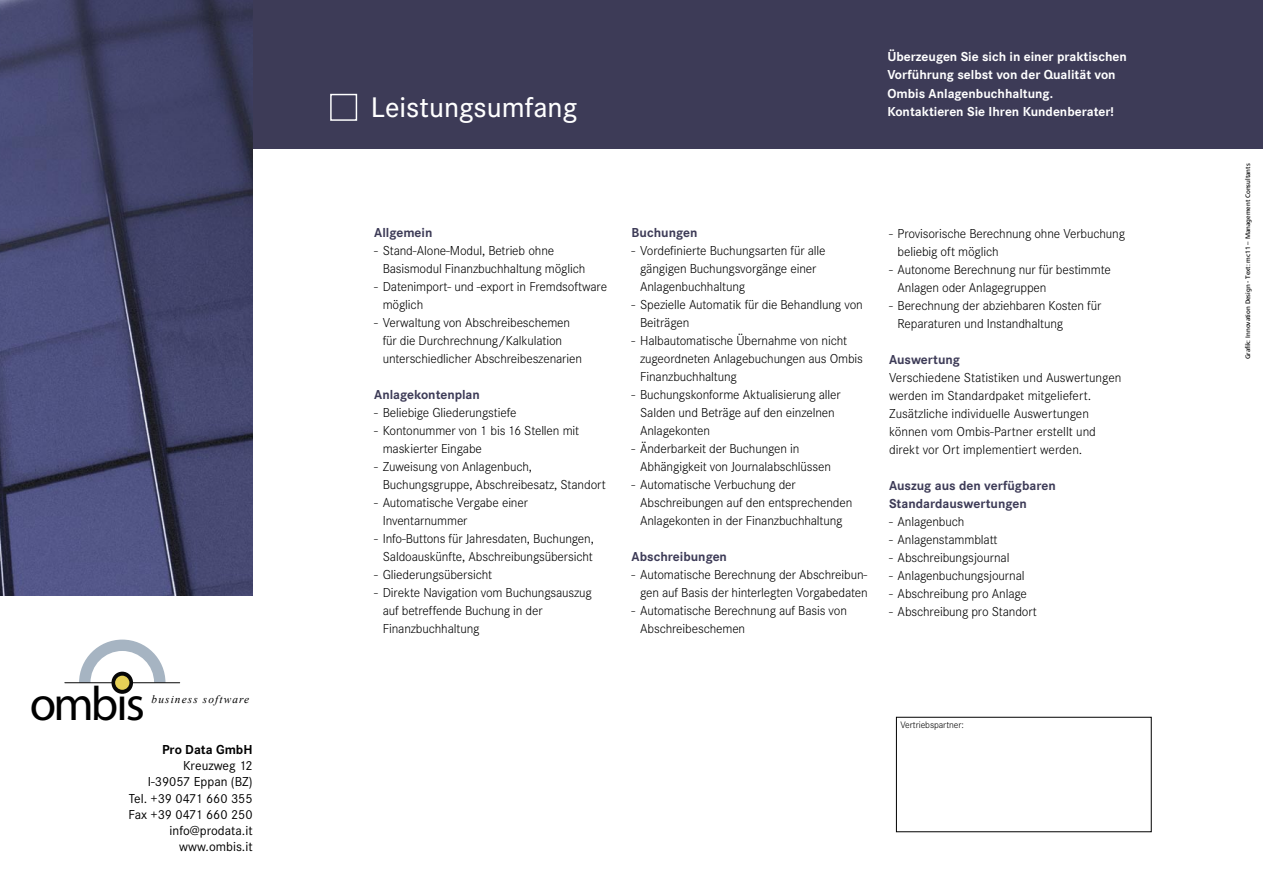
<style>
.page{position:relative;width:1263px;height:893px;background:#fff}
.page>*{position:absolute;margin:0;border:0;box-sizing:border-box;transform-origin:0 0}
.t1{font:500 29.4px "Corporate S";color:#fff}
.grundtext_einzug{font:300 13.5px/18px "Corporate S";letter-spacing:-.01em;color:#000}
.grundtext{font:300 13.5px/18px "Corporate S";color:#000}
.Bold{font:700 13.5px/18px "Corporate S";color:#fff}
.Bold-2{font:700 13.5px/18px "Corporate S";color:#3d3b57}
.t2{font:13.5px "Corporate S";color:#000}
.t3{font:700 13.5px "Corporate S";color:#000}
.t4{font:italic 11.25px "Times New Roman";letter-spacing:.1em;color:#000}
.grundtext_einzug-2{font:300 9.75px "Corporate S";letter-spacing:-.01em;color:#000}
.t5{font:500 6.75px "Frutiger Next LT";color:#000}
</style>
<div class="page">
<div style="left:247px;top:0;width:1016px;height:149px;background:#3d3b57"></div>
<img style="left:0;top:0;width:253px;height:595px">
<div style="left:330px;top:94px;width:27px;height:27px;border:1px solid #fff"></div>
<svg style="left:64px;top:640px;width:117px;height:54px"></svg>
<p class="t4" style="left:152px;top:692px;width:99px">business software</p>
<p class="t3" style="left:162px;top:742px;width:92px">Pro Data GmbH</p>
<p class="t2" style="left:183px;top:758px;width:71px">Kreuzweg 12</p>
<p class="t2" style="left:148px;top:774px;width:106px">I-39057 Eppan (BZ)</p>
<p class="t2" style="left:129px;top:790px;width:125px">Tel. +39 0471 660 355</p>
<p class="t2" style="left:128px;top:806px;width:126px">Fax +39 0471 660 250</p>
<p class="t2" style="left:170px;top:823px;width:85px">info@prodata.it</p>
<p class="t2" style="left:179px;top:839px;width:75px">www.ombis.it</p>
<p class="t1" style="left:371px;top:90px;width:208px">Leistungsumfang</p>
<p class="Bold" style="left:887px;top:48px;width:241px">Überzeugen Sie sich in einer praktischen<br>Vorführung selbst von der Qualität von<br>Ombis Anlagenbuchhaltung.</p>
<p class="Bold" style="left:887px;top:102px;width:228px">Kontaktieren Sie Ihren Kundenberater!</p>
<p class="Bold-2" style="left:374px;top:224px;width:60px">Allgemein</p>
<p class="grundtext_einzug" style="left:383px;top:242px;width:204px;text-indent:-9px">- Stand-Alone-Modul, Betrieb ohne<br>Basismodul Finanzbuchhaltung möglich</p>
<p class="grundtext_einzug" style="left:383px;top:278px;width:226px;text-indent:-9px">- Datenimport- und -export in Fremdsoftware möglich</p>
<p class="grundtext_einzug" style="left:383px;top:314px;width:201px;text-indent:-9px">- Verwaltung von Abschreibeschemen für die Durchrechnung/Kalkulation unterschiedlicher Abschreibeszenarien</p>
<p class="Bold-2" style="left:374px;top:386px;width:107px">Anlagekontenplan</p>
<p class="grundtext_einzug" style="left:374px;top:404px;width:144px">- Beliebige Gliederungstiefe</p>
<p class="grundtext_einzug" style="left:383px;top:422px;width:198px;text-indent:-9px">- Kontonummer von 1 bis 16 Stellen mit maskierter Eingabe</p>
<p class="grundtext_einzug" style="left:383px;top:458px;width:224px;text-indent:-9px">- Zuweisung von Anlagenbuch,<br>Buchungsgruppe, Abschreibesatz, Standort</p>
<p class="grundtext_einzug" style="left:383px;top:494px;width:147px;text-indent:-9px">- Automatische Vergabe einer<br>Inventarnummer</p>
<p class="grundtext_einzug" style="left:374px;top:530px;width:221px;text-align:center">- Info-Buttons für Jahresdaten, Buchungen,<br>Saldoauskünfte, Abschreibungsübersicht</p>
<p class="grundtext_einzug" style="left:374px;top:566px;width:120px">- Gliederungsübersicht</p>
<p class="grundtext_einzug" style="left:383px;top:584px;width:211px;text-indent:-9px">- Direkte Navigation vom Buchungsauszug auf betreffende Buchung in der<br>Finanzbuchhaltung</p>
<p class="Bold-2" style="left:632px;top:224px;width:67px">Buchungen</p>
<p class="grundtext_einzug" style="left:640px;top:242px;width:187px;text-indent:-9px">- Vordefinierte Buchungsarten für alle gängigen Buchungsvorgänge einer<br>Anlagenbuchhaltung</p>
<p class="grundtext_einzug" style="left:640px;top:296px;width:224px;text-indent:-9px">- Spezielle Automatik für die Behandlung von<br>Beiträgen</p>
<p class="grundtext_einzug" style="left:640px;top:332px;width:224px;text-indent:-9px">- Halbautomatische Übernahme von nicht zugeordneten Anlagebuchungen aus Ombis<br>Finanzbuchhaltung</p>
<p class="grundtext_einzug" style="left:640px;top:386px;width:202px;text-indent:-9px">- Buchungskonforme Aktualisierung aller<br>Salden und Beträge auf den einzelnen<br>Anlagekonten</p>
<p class="grundtext_einzug" style="left:640px;top:440px;width:192px;text-indent:-9px">- Änderbarkeit der Buchungen in<br>Abhängigkeit von Journalabschlüssen</p>
<p class="grundtext_einzug" style="left:640px;top:476px;width:214px;text-indent:-9px">- Automatische Verbuchung der<br>Abschreibungen auf den entsprechenden<br>Anlagekonten in der Finanzbuchhaltung</p>
<p class="Bold-2" style="left:632px;top:548px;width:97px">Abschreibungen</p>
<p class="grundtext_einzug" style="left:632px;top:566px;width:238px;text-align:right">- Automatische Berechnung der Abschreibun&shy;gen auf Basis der hinterlegten Vorgabedaten</p>
<p class="grundtext_einzug" style="left:640px;top:602px;width:208px;text-indent:-9px">- Automatische Berechnung auf Basis von<br>Abschreibeschemen</p>
<p class="grundtext_einzug" style="left:897px;top:224px;width:229px;text-indent:-9px">- Provisorische Berechnung ohne Verbuchung beliebig oft möglich</p>
<p class="grundtext_einzug" style="left:897px;top:260px;width:215px;text-indent:-9px">- Autonome Berechnung nur für bestimmte<br>Anlagen oder Anlagegruppen</p>
<p class="grundtext_einzug" style="left:897px;top:296px;width:205px;text-indent:-9px">- Berechnung der abziehbaren Kosten für<br>Reparaturen und Instandhaltung</p>
<p class="Bold-2" style="left:889px;top:350px;width:73px">Auswertung</p>
<p class="grundtext" style="left:889px;top:368px;width:234px">Verschiedene Statistiken und Auswertungen werden im Standardpaket mitgeliefert.<br>Zusätzliche individuelle Auswertungen können vom Ombis-Partner erstellt und direkt vor Ort implementiert werden.</p>
<p class="Bold-2" style="left:889px;top:476px;width:168px">Auszug aus den verfügbaren<br>Standardauswertungen</p>
<p class="grundtext_einzug" style="left:889px;top:512px;width:77px">- Anlagenbuch</p>
<p class="grundtext_einzug" style="left:889px;top:530px;width:110px">- Anlagenstammblatt</p>
<p class="grundtext_einzug" style="left:889px;top:548px;width:122px">- Abschreibungsjournal</p>
<p class="grundtext_einzug" style="left:889px;top:566px;width:137px">- Anlagenbuchungsjournal</p>
<p class="grundtext_einzug" style="left:889px;top:584px;width:139px">- Abschreibung pro Anlage</p>
<p class="grundtext_einzug" style="left:889px;top:602px;width:149px">- Abschreibung pro Standort</p>
<p class="grundtext_einzug-2" style="left:900px;top:720px;width:65px">Vertriebspartner:</p>
<p class="t5" style="left:1244px;top:359px;width:197px;rotate:-90deg">Grafik: Innovation Design - Text: mc11 – Management Consultants</p>
</div>
